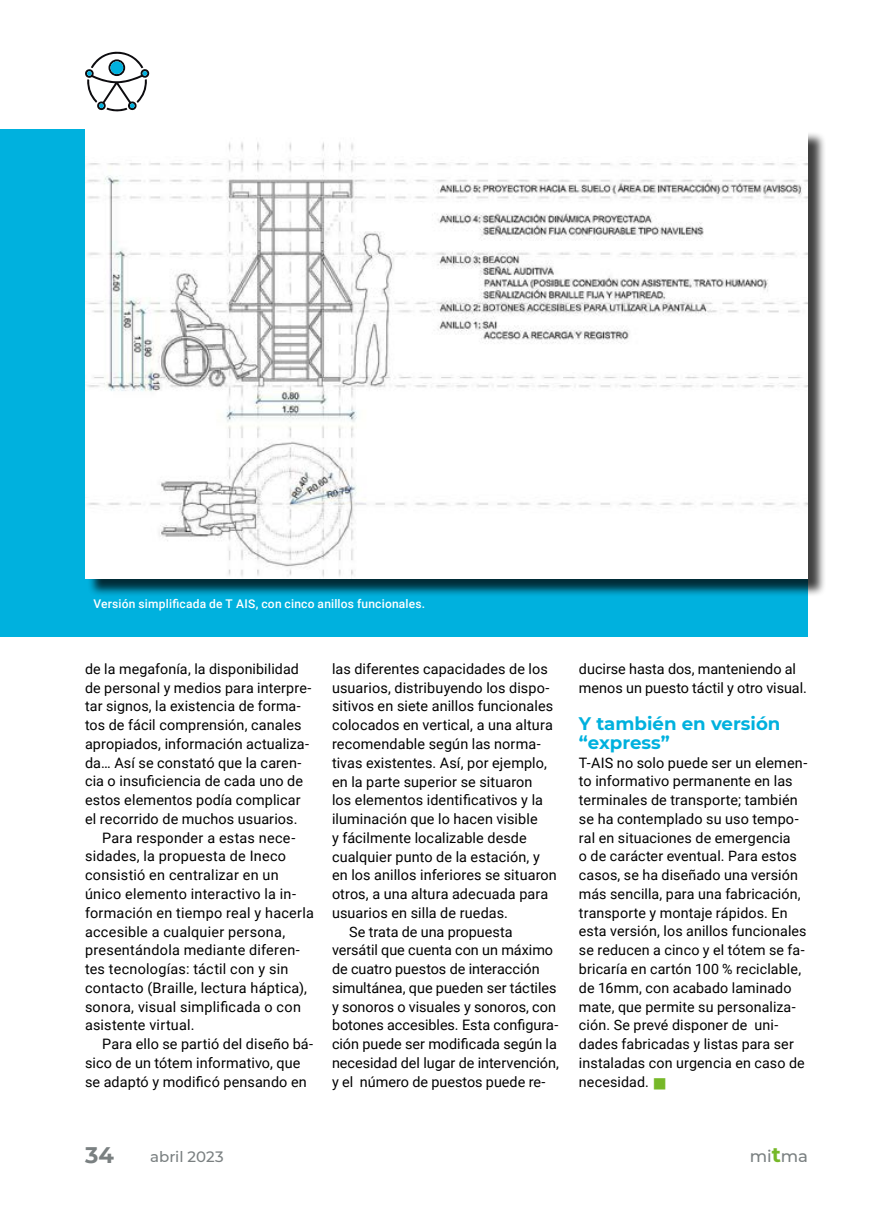
<style>
.page{position:relative;width:893px;height:1212px;background:#fff}
.page>*{position:absolute;margin:0;border:0;box-sizing:border-box;transform-origin:0 0}
.t1{font:700 22.5px "Montserrat";color:#7a8081}
.t2{font:700 18.15px/18.8px "Montserrat";color:#00b1de}
.t3{font:500 16.5px "Montserrat";color:#7a8081}
.t4{font:500 15px "Montserrat";letter-spacing:-.005em;color:#7a8081}
.t5{font:14.4px/18.8px "Roboto";letter-spacing:.005em;color:#000}
.t6{font:14.25px/18.8px "Roboto";letter-spacing:.01em;color:#000}
.t7{font:500 12px "Roboto";letter-spacing:.015em;color:#fff}
.s1{font-size:14.25px}
.s2{color:#76b828}
.s3{font-weight:700;font-size:21px;color:#76b828}
</style>
<div class="page">
<svg style="left:85px;top:51px;width:65px;height:61px"></svg>
<div style="left:110px;top:61px;width:13px;height:13px;background:#00b1de;border-radius:50%"></div>
<div style="left:0;top:129px;width:808px;height:507px;background:#00b1de"></div>
<div style="left:87px;top:131px;width:739px;height:466px;background:#000;opacity:.75"></div>
<img style="left:85px;top:129px;width:723px;height:449px">
<p class="t7" style="left:94px;top:595px;width:333px">Versión simplificada de T AIS, con cinco anillos funcionales.</p>
<p class="t6" style="left:85px;top:659px;width:228px">de la megafonía, la disponibilidad de personal y medios para interpre&shy;tar signos, la existencia de forma-</p>
<p class="t5" style="left:85px;top:715px;width:218px"><span class="s1">tos</span> de fácil comprensión, canales</p>
<p class="t5" style="left:85px;top:734px;width:226px">apropiados, información actualiza-</p>
<p class="t5" style="left:85px;top:753px;width:218px">da… Así se constató que la caren-</p>
<p class="t5" style="left:85px;top:771px;width:220px">cia o insuficiencia de cada uno de</p>
<p class="t5" style="left:85px;top:790px;width:217px">estos elementos podía complicar</p>
<p class="t5" style="left:85px;top:809px;width:214px">el recorrido de muchos usuarios.</p>
<p class="t5" style="left:102px;top:828px;width:195px">Para responder a estas nece-</p>
<p class="t5" style="left:85px;top:846px;width:203px">sidades, la propuesta de Ineco</p>
<p class="t5" style="left:85px;top:865px;width:195px">consistió en centralizar en un</p>
<p class="t5" style="left:85px;top:884px;width:213px">único elemento interactivo la in-</p>
<p class="t5" style="left:85px;top:903px;width:230px">formación en tiempo real y hacerla</p>
<p class="t5" style="left:85px;top:921px;width:202px">accesible a cualquier persona,</p>
<p class="t5" style="left:85px;top:940px;width:216px">presentándola mediante diferen-</p>
<p class="t5" style="left:85px;top:959px;width:205px">tes tecnologías: táctil con y sin</p>
<p class="t5" style="left:85px;top:978px;width:224px">contacto (Braille, lectura háptica),</p>
<p class="t5" style="left:85px;top:996px;width:217px">sonora, visual simplificada o con</p>
<p class="t5" style="left:85px;top:1015px;width:111px">asistente virtual.</p>
<p class="t5" style="left:102px;top:1034px;width:212px">Para ello se partió del diseño bá-</p>
<p class="t5" style="left:85px;top:1053px;width:217px">sico de un tótem informativo, que</p>
<p class="t5" style="left:85px;top:1071px;width:223px">se adaptó y modificó pensando en</p>
<p class="t5" style="left:332px;top:659px;width:217px">las diferentes capacidades de los</p>
<p class="t5" style="left:332px;top:678px;width:219px">usuarios, distribuyendo los dispo-</p>
<p class="t5" style="left:332px;top:696px;width:223px">sitivos en siete anillos funcionales</p>
<p class="t5" style="left:332px;top:715px;width:222px">colocados en vertical, a una altura</p>
<p class="t5" style="left:332px;top:734px;width:210px">recomendable según las norma-</p>
<p class="t5" style="left:332px;top:753px;width:216px">tivas existentes. Así, por ejemplo,</p>
<p class="t5" style="left:332px;top:771px;width:202px">en la parte superior se situaron</p>
<p class="t5" style="left:332px;top:790px;width:213px">los elementos identificativos y la</p>
<p class="t5" style="left:332px;top:809px;width:207px">iluminación que lo hacen visible</p>
<p class="t5" style="left:332px;top:828px;width:196px">y fácilmente localizable desde</p>
<p class="t5" style="left:332px;top:846px;width:209px">cualquier punto de la estación, y</p>
<p class="t5" style="left:332px;top:865px;width:226px">en los anillos inferiores se situaron</p>
<p class="t5" style="left:332px;top:884px;width:218px">otros, a una altura adecuada para</p>
<p class="t5" style="left:332px;top:903px;width:178px">usuarios en silla de ruedas.</p>
<p class="t5" style="left:349px;top:921px;width:165px">Se trata de una propuesta</p>
<p class="t5" style="left:332px;top:940px;width:223px">versátil que cuenta con un máximo</p>
<p class="t5" style="left:332px;top:959px;width:209px">de cuatro puestos de interacción</p>
<p class="t5" style="left:332px;top:978px;width:226px">simultánea, que pueden ser táctiles</p>
<p class="t5" style="left:332px;top:996px;width:226px">y sonoros o visuales y sonoros, con</p>
<p class="t5" style="left:332px;top:1015px;width:228px">botones accesibles. Esta configura-</p>
<p class="t5" style="left:332px;top:1034px;width:226px">ción puede ser modificada según la</p>
<p class="t5" style="left:332px;top:1053px;width:229px">necesidad del lugar de intervención,</p>
<p class="t5" style="left:332px;top:1071px;width:215px">y el número de puestos puede re-</p>
<p class="t5" style="left:579px;top:659px;width:229px">ducirse hasta dos, manteniendo al menos un puesto táctil y otro visual.</p>
<p class="t2" style="left:579px;top:713px;width:203px">Y también en versión “express”</p>
<p class="t5" style="left:579px;top:753px;width:230px">T-AIS no solo puede ser un elemen&shy;to informativo permanente en las terminales de transporte; también se ha contemplado su uso tempo-</p>
<p class="t6" style="left:579px;top:828px;width:229px">ral en situaciones de emergencia<br>o de carácter eventual. Para estos casos, se ha diseñado una versión más sencilla, para una fabricación, transporte y montaje rápidos. En esta versión, los anillos funcionales se reducen a cinco y el tótem se fa&shy;bricaría en cartón 100 % reciclable, de 16mm, con acabado laminado mate, que permite su personaliza&shy;ción. Se prevé disponer de uni&shy;dades fabricadas y listas para ser instaladas con urgencia en caso de necesidad. <span class="s2">■</span></p>
<h1 class="t1" style="left:85px;top:1139px;width:30px">34</h1>
<p class="t4" style="left:150px;top:1146px;width:75px">abril 2023</p>
<p class="t3" style="left:750px;top:1144px;width:59px">mi<span class="s3">t</span>ma</p>
</div>
